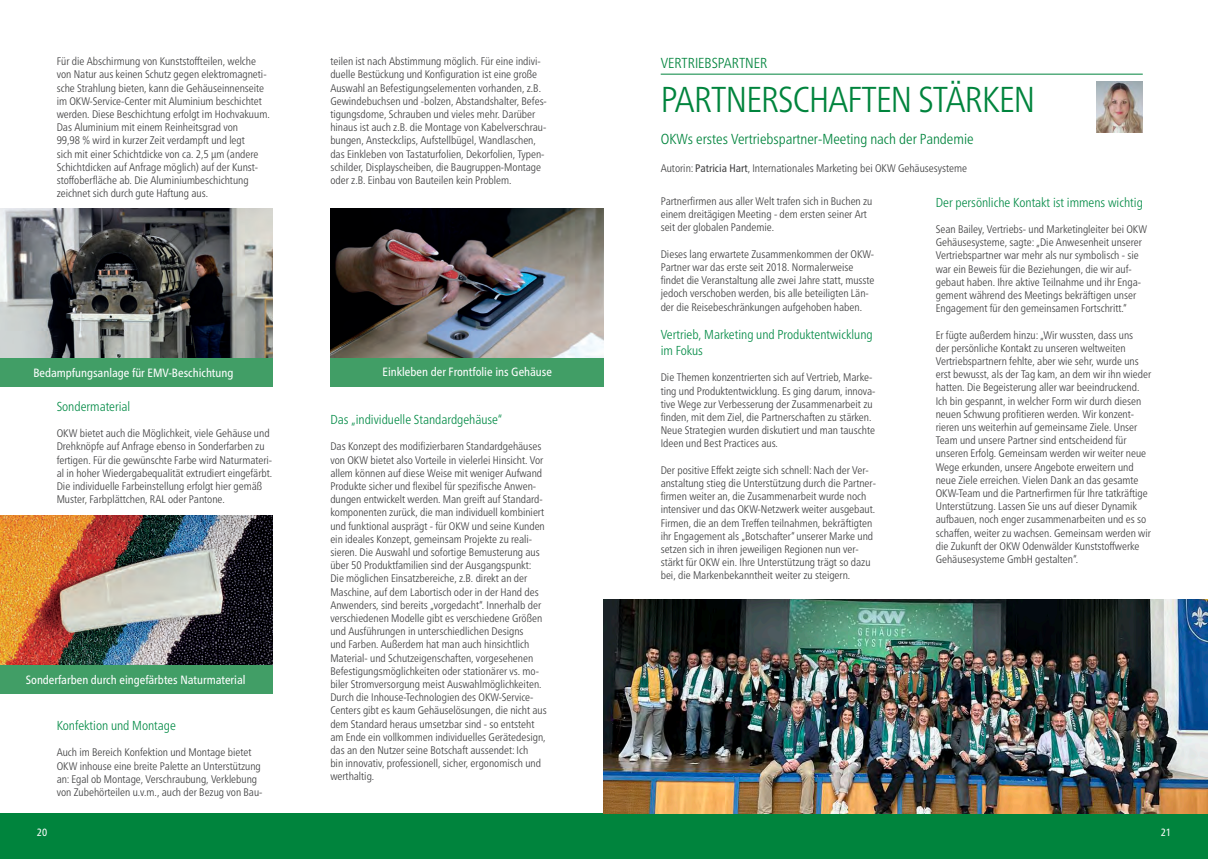
<style>
.page{position:relative;width:1208px;height:859px;background:#fff}
.page>*{position:absolute;margin:0;border:0;box-sizing:border-box;transform-origin:0 0}
.t1{font:300 condensed 36px "Frutiger Neue LTCYR";letter-spacing:-.02em;color:#00843d}
.t2{font:300 condensed 14.5px "Frutiger Neue LTCYR";color:#00843d}
.t3{font:300 condensed 13px/15.6px "Frutiger Neue LTCYR";color:#068c48}
.t4{font:condensed 12px "Frutiger Neue LTCYR";color:#fff}
.t5{font:300 condensed 11px/13.2px "Frutiger Neue LTCYR";color:#3e3e3f}
.Z_Fließtext_ohne_Linie{font:condensed 10.5px "Frutiger Neue LTCYR";color:#fff}
.s1{font-weight:400}
</style>
<div class="page">
<div style="left:0;top:814px;width:1208px;height:45px;background:#00843d"></div>
<img style="left:0;top:209px;width:272px;height:149px">
<div style="left:0;top:358px;width:272px;height:29px;background:#419e66"></div>
<img style="left:0;top:516px;width:272px;height:149px">
<div style="left:0;top:665px;width:272px;height:29px;background:#419e66"></div>
<img style="left:330px;top:209px;width:273px;height:149px">
<div style="left:330px;top:358px;width:274px;height:29px;background:#419e66"></div>
<img style="left:604px;top:600px;width:604px;height:214px">
<img style="left:1097px;top:82px;width:45px;height:51px">
<hr style="left:660px;top:74px;width:482px;height:1px;background:#00843d">
<p class="t5" style="left:57px;top:55px;width:214px">Für die Abschirmung von Kunststoffteilen, welche von Natur aus keinen Schutz gegen elektromagneti&shy;sche Strahlung bieten, kann die Gehäuseinnenseite im OKW-Service-Center mit Aluminium beschichtet werden. Diese Beschichtung erfolgt im Hochvakuum.<br>Das Aluminium mit einem Reinheitsgrad von<br>99,98 % wird in kurzer Zeit verdampft und legt<br>sich mit einer Schichtdicke von ca. 2,5 µm (andere Schichtdicken auf Anfrage möglich) auf der Kunst&shy;stoffoberfläche ab. Die Aluminiumbeschichtung zeichnet sich durch gute Haftung aus.</p>
<p class="t5" style="left:330px;top:55px;width:218px">teilen ist nach Abstimmung möglich. Für eine indivi&shy;duelle Bestückung und Konfiguration ist eine große Auswahl an Befestigungselementen vorhanden, z.B.<br>Gewindebuchsen und -bolzen, Abstandshalter, Befes&shy;tigungsdome, Schrauben und vieles mehr. Darüber hinaus ist auch z.B. die Montage von Kabelverschrau&shy;bungen, Ansteckclips, Aufstellbügel, Wandlaschen, das Einkleben von Tastaturfolien, Dekorfolien, Typen&shy;schilder, Displayscheiben, die Baugruppen-Montage oder z.B. Einbau von Bauteilen kein Problem.</p>
<p class="t4" style="left:33px;top:366px;width:201px">Bedampfungsanlage für EMV-Beschichtung</p>
<p class="t3" style="left:57px;top:398px;width:75px">Sondermaterial</p>
<p class="t5" style="left:57px;top:427px;width:217px">OKW bietet auch die Möglichkeit, viele Gehäuse und Drehknöpfe auf Anfrage ebenso in Sonderfarben zu fertigen. Für die gewünschte Farbe wird Naturmateri&shy;al in hoher Wiedergabequalität extrudiert eingefärbt.<br>Die individuelle Farbeinstellung erfolgt hier gemäß Muster, Farbplättchen, RAL oder Pantone.</p>
<p class="t4" style="left:26px;top:672px;width:221px">Sonderfarben durch eingefärbtes Naturmaterial</p>
<p class="t3" style="left:57px;top:718px;width:121px">Konfektion und Montage</p>
<p class="t5" style="left:57px;top:746px;width:207px">Auch im Bereich Konfektion und Montage bietet OKW inhouse eine breite Palette an Unterstützung an: Egal ob Montage, Verschraubung, Verklebung von Zubehörteilen u.v.m., auch der Bezug von Bau-</p>
<p class="t4" style="left:382px;top:365px;width:171px">Einkleben der Frontfolie ins Gehäuse</p>
<p class="t3" style="left:330px;top:412px;width:173px">Das „individuelle Standardgehäuse“</p>
<p class="t5" style="left:330px;top:440px;width:218px">Das Konzept des modifizierbaren Standardgehäuses von OKW bietet also Vorteile in vielerlei Hinsicht. Vor allem können auf diese Weise mit weniger Aufwand Produkte sicher und flexibel für spezifische Anwen&shy;dungen entwickelt werden. Man greift auf Standard&shy;komponenten zurück, die man individuell kombiniert und funktional ausprägt - für OKW und seine Kunden ein ideales Konzept, gemeinsam Projekte zu reali&shy;sieren. Die Auswahl und sofortige Bemusterung aus über 50 Produktfamilien sind der Ausgangspunkt:<br>Die möglichen Einsatzbereiche, z.B. direkt an der Maschine, auf dem Labortisch oder in der Hand des Anwenders, sind bereits „vorgedacht“. Innerhalb der verschiedenen Modelle gibt es verschiedene Größen und Ausführungen in unterschiedlichen Designs<br>und Farben. Außerdem hat man auch hinsichtlich Material- und Schutzeigenschaften, vorgesehenen Befestigungsmöglichkeiten oder stationärer vs. mo&shy;biler Stromversorgung meist Auswahlmöglichkeiten.<br>Durch die Inhouse-Technologien des OKW-Service-Centers gibt es kaum Gehäuselösungen, die nicht aus dem Standard heraus umsetzbar sind - so entsteht am Ende ein vollkommen individuelles Gerätedesign, das an den Nutzer seine Botschaft aussendet: Ich<br>bin innovativ, professionell, sicher, ergonomisch und werthaltig.</p>
<p class="t2" style="left:660px;top:54px;width:108px">VERTRIEBSPARTNER</p>
<p class="t1" style="left:660px;top:78px;width:376px">PARTNERSCHAFTEN STÄRKEN</p>
<p class="t2" style="left:660px;top:131px;width:314px">OKWs erstes Vertriebspartner-Meeting nach der Pandemie</p>
<p class="t5" style="left:660px;top:162px;width:308px">Autorin: <span class="s1">Patricia Hart</span>, Internationales Marketing bei OKW Gehäusesysteme</p>
<p class="t5" style="left:660px;top:194px;width:213px">Partnerfirmen aus aller Welt trafen sich in Buchen zu einem dreitägigen Meeting - dem ersten seiner Art seit der globalen Pandemie.</p>
<p class="t5" style="left:660px;top:247px;width:215px">Dieses lang erwartete Zusammenkommen der OKW-Partner war das erste seit 2018. Normalerweise findet die Veranstaltung alle zwei Jahre statt, musste jedoch verschoben werden, bis alle beteiligten Län&shy;der die Reisebeschränkungen aufgehoben haben.</p>
<p class="t3" style="left:660px;top:327px;width:213px">Vertrieb, Marketing und Produktentwicklung im Fokus</p>
<p class="t5" style="left:660px;top:371px;width:216px">Die Themen konzentrierten sich auf Vertrieb, Marke&shy;ting und Produktentwicklung. Es ging darum, innova&shy;tive Wege zur Verbesserung der Zusammenarbeit zu finden, mit dem Ziel, die Partnerschaften zu stärken.<br>Neue Strategien wurden diskutiert und man tauschte Ideen und Best Practices aus.</p>
<p class="t5" style="left:660px;top:463px;width:217px">Der positive Effekt zeigte sich schnell: Nach der Ver&shy;anstaltung stieg die Unterstützung durch die Partner&shy;firmen weiter an, die Zusammenarbeit wurde noch intensiver und das OKW-Netzwerk weiter ausgebaut.<br>Firmen, die an dem Treffen teilnahmen, bekräftigten ihr Engagement als „Botschafter“ unserer Marke und setzen sich in ihren jeweiligen Regionen nun ver&shy;stärkt für OKW ein. Ihre Unterstützung trägt so dazu bei, die Markenbekanntheit weiter zu steigern.</p>
<p class="t3" style="left:935px;top:194px;width:209px">Der persönliche Kontakt ist immens wichtig</p>
<p class="t5" style="left:935px;top:222px;width:213px">Sean Bailey, Vertriebs- und Marketingleiter bei OKW Gehäusesysteme, sagte: „Die Anwesenheit unserer Vertriebspartner war mehr als nur symbolisch - sie war ein Beweis für die Beziehungen, die wir auf&shy;gebaut haben. Ihre aktive Teilnahme und ihr Enga&shy;gement während des Meetings bekräftigen unser Engagement für den gemeinsamen Fortschritt.“</p>
<p class="t5" style="left:935px;top:328px;width:217px">Er fügte außerdem hinzu: „Wir wussten, dass uns<br>der persönliche Kontakt zu unseren weltweiten Vertriebspartnern fehlte, aber wie sehr, wurde uns erst bewusst, als der Tag kam, an dem wir ihn wieder hatten. Die Begeisterung aller war beeindruckend.<br>Ich bin gespannt, in welcher Form wir durch diesen neuen Schwung profitieren werden. Wir konzent&shy;rieren uns weiterhin auf gemeinsame Ziele. Unser Team und unsere Partner sind entscheidend für unseren Erfolg. Gemeinsam werden wir weiter neue Wege erkunden, unsere Angebote erweitern und neue Ziele erreichen. Vielen Dank an das gesamte OKW-Team und die Partnerfirmen für Ihre tatkräftige Unterstützung. Lassen Sie uns auf dieser Dynamik aufbauen, noch enger zusammenarbeiten und es so schaffen, weiter zu wachsen. Gemeinsam werden wir die Zukunft der OKW Odenwälder Kunststoffwerke Gehäusesysteme GmbH gestalten“.</p>
<p class="Z_Fließtext_ohne_Linie" style="left:37px;top:826px;width:12px">20</p>
<p class="Z_Fließtext_ohne_Linie" style="left:1160px;top:826px;width:12px">21</p>
</div>
